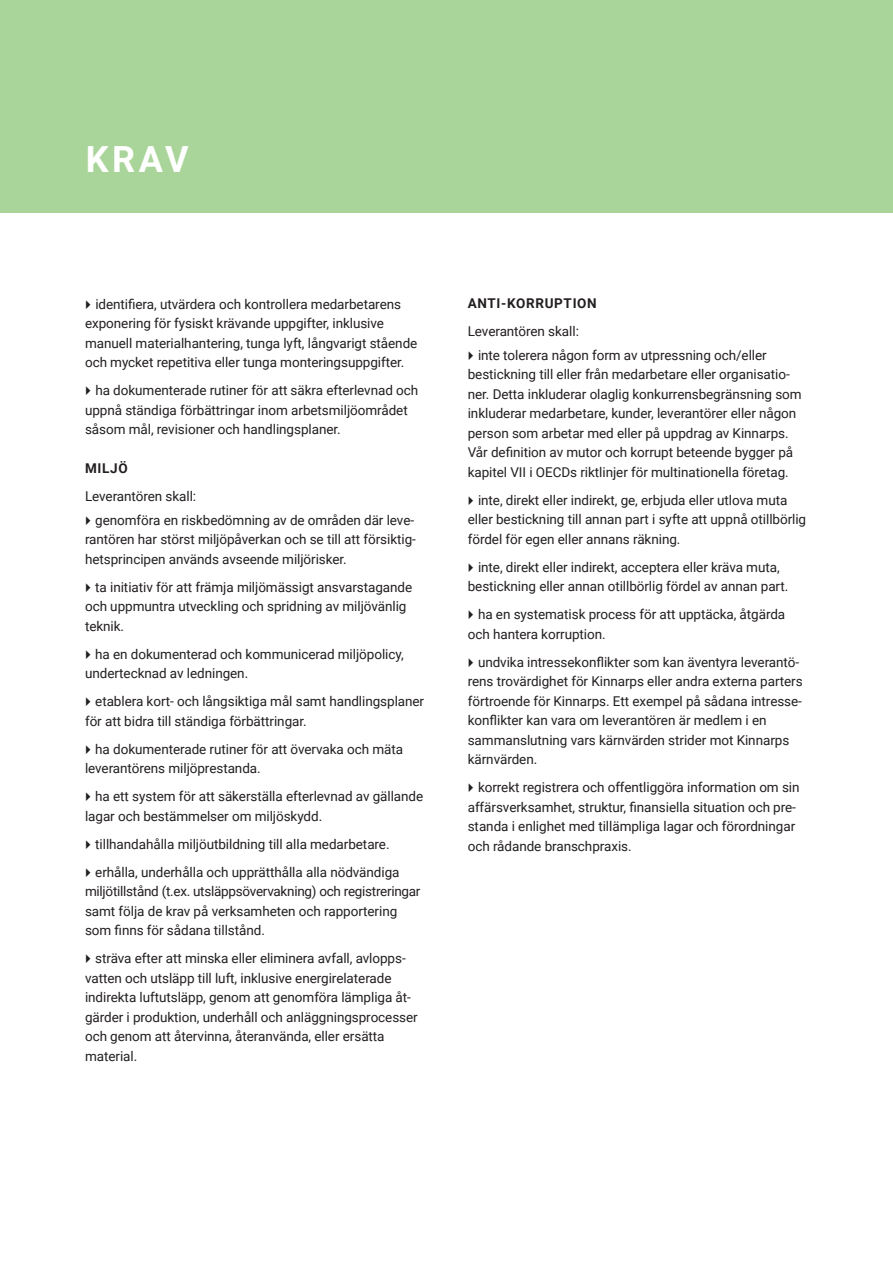
<style>
.page{position:relative;width:893px;height:1263px;background:#fff}
.page>*{position:absolute;margin:0;border:0;box-sizing:border-box;transform-origin:0 0}
.t1{font:700 36px "Roboto";color:#fff}
.t2{font:13.5px/19.5px "Roboto";letter-spacing:-.005em;color:#231f20}
.t3{font:700 13.5px "Roboto";letter-spacing:.05em;color:#231f20}
</style>
<div class="page">
<div style="left:0;top:0;width:893px;height:213px;background:#aad59a"></div>
<h1 class="t1" style="left:86px;top:134px;width:105px">KRAV</h1>
<p class="t2" style="left:85px;top:293px;width:334px;text-indent:10px">identifiera, utvärdera och kontrollera medarbetarens exponering för fysiskt krävande uppgifter, inklusive manuell materialhantering, tunga lyft, långvarigt stående och mycket repetitiva eller tunga monteringsuppgifter.</p>
<p class="t2" style="left:85px;top:380px;width:335px;text-indent:10px">ha dokumenterade rutiner för att säkra efterlevnad och uppnå ständiga förbättringar inom arbetsmiljöområdet såsom mål, revisioner och handlingsplaner.</p>
<p class="t3" style="left:85px;top:459px;width:44px">MILJÖ</p>
<p class="t2" style="left:95px;top:484px;width:320px;line-height:23.7px;text-indent:-10px">Leverantören skall:<br>genomföra en riskbedömning av de områden där leve-</p>
<p class="t2" style="left:85px;top:529px;width:332px">rantören har störst miljöpåverkan och se till att försiktig&shy;hetsprincipen används avseende miljörisker.</p>
<p class="t2" style="left:85px;top:577px;width:329px;text-indent:10px">ta initiativ för att främja miljömässigt ansvarstagande och uppmuntra utveckling och spridning av miljövänlig teknik.</p>
<p class="t2" style="left:85px;top:644px;width:320px;text-indent:10px">ha en dokumenterad och kommunicerad miljöpolicy, undertecknad av ledningen.</p>
<p class="t2" style="left:85px;top:691px;width:341px;text-indent:10px">etablera kort- och långsiktiga mål samt handlingsplaner för att bidra till ständiga förbättringar.</p>
<p class="t2" style="left:85px;top:739px;width:320px;text-indent:10px">ha dokumenterade rutiner för att övervaka och mäta leverantörens miljöprestanda.</p>
<p class="t2" style="left:85px;top:786px;width:340px;text-indent:10px">ha ett system för att säkerställa efterlevnad av gällande lagar och bestämmelser om miljöskydd.</p>
<p class="t2" style="left:95px;top:829px;width:306px;line-height:28px">tillhandahålla miljöutbildning till alla medarbetare. erhålla, underhålla och upprätthålla alla nödvändiga</p>
<p class="t2" style="left:85px;top:881px;width:337px">miljötillstånd (t.ex. utsläppsövervakning) och registreringar samt följa de krav på verksamheten och rapportering som finns för sådana tillstånd.</p>
<p class="t2" style="left:85px;top:948px;width:334px;text-indent:10px">sträva efter att minska eller eliminera avfall, avlopps&shy;vatten och utsläpp till luft, inklusive energirelaterade indirekta luftutsläpp, genom att genomföra lämpliga åt&shy;gärder i produktion, underhåll och anläggningsprocesser och genom att återvinna, återanvända, eller ersätta material.</p>
<p class="t3" style="left:468px;top:293px;width:131px">ANTI-KORRUPTION</p>
<p class="t2" style="left:478px;top:319px;width:290px;line-height:23.9px;text-indent:-10px">Leverantören skall:<br>inte tolerera någon form av utpressning och/eller</p>
<p class="t2" style="left:468px;top:364px;width:335px">bestickning till eller från medarbetare eller organisatio&shy;ner. Detta inkluderar olaglig konkurrensbegränsning som inkluderar medarbetare, kunder, leverantörer eller någon person som arbetar med eller på uppdrag av Kinnarps.<br>Vår definition av mutor och korrupt beteende bygger på kapitel VII i OECDs riktlinjer för multinationella företag.</p>
<p class="t2" style="left:468px;top:489px;width:340px;text-indent:10px">inte, direkt eller indirekt, ge, erbjuda eller utlova muta eller bestickning till annan part i syfte att uppnå otillbörlig fördel för egen eller annans räkning.</p>
<p class="t2" style="left:468px;top:556px;width:322px;text-align:center">inte, direkt eller indirekt, acceptera eller kräva muta, bestickning eller annan otillbörlig fördel av annan part.</p>
<p class="t2" style="left:468px;top:604px;width:319px;text-indent:10px">ha en systematisk process för att upptäcka, åtgärda och hantera korruption.</p>
<p class="t2" style="left:468px;top:651px;width:336px;text-indent:10px">undvika intressekonflikter som kan äventyra leverantö&shy;rens trovärdighet för Kinnarps eller andra externa parters förtroende för Kinnarps. Ett exempel på sådana intresse&shy;konflikter kan vara om leverantören är medlem i en sammanslutning vars kärnvärden strider mot Kinnarps kärnvärden.</p>
<p class="t2" style="left:468px;top:777px;width:333px;text-indent:10px">korrekt registrera och offentliggöra information om sin affärsverksamhet, struktur, finansiella situation och pre&shy;standa i enlighet med tillämpliga lagar och förordningar och rådande branschpraxis.</p>
</div>
